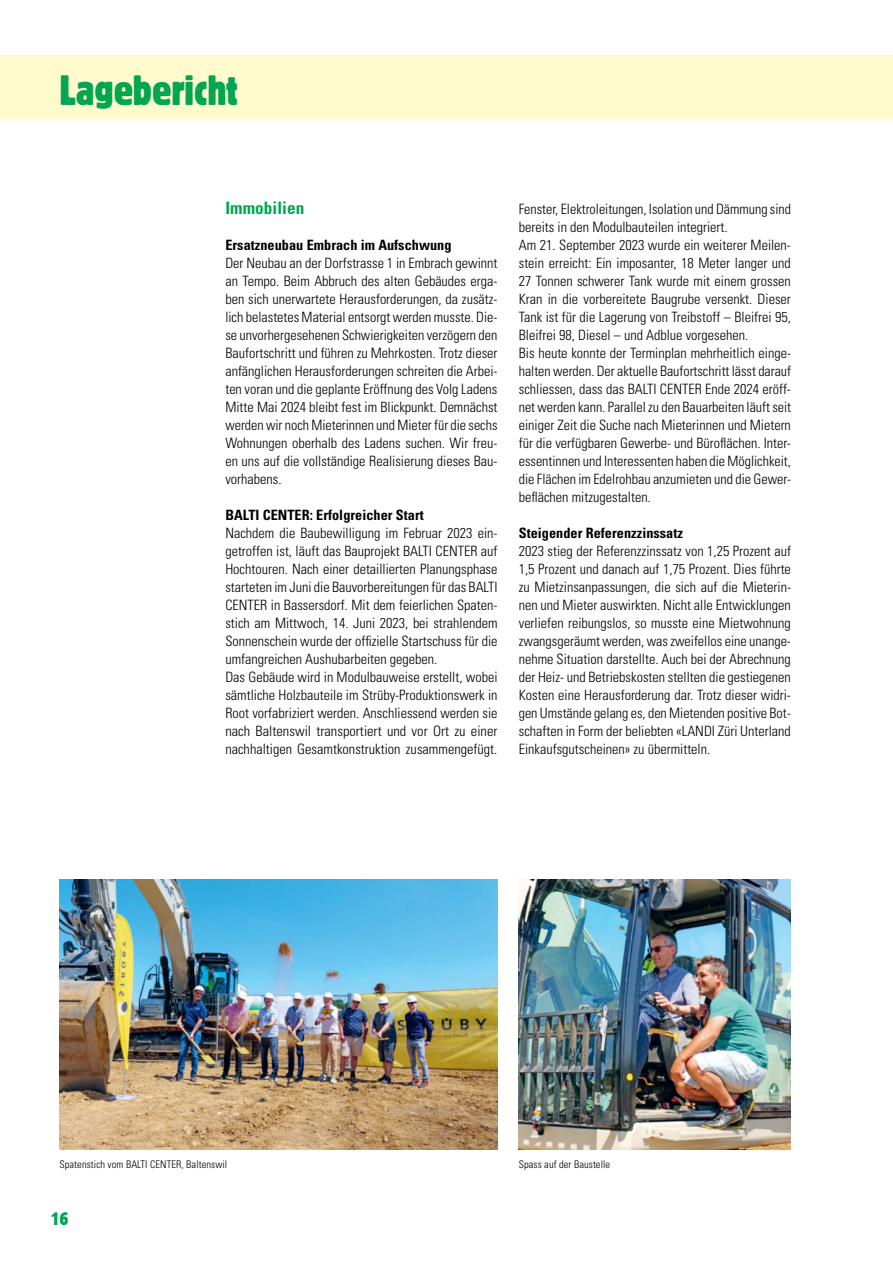
<style>
.page{position:relative;width:893px;height:1263px;background:#fff}
.page>*{position:absolute;margin:0;border:0;box-sizing:border-box;transform-origin:0 0}
.t1{font:condensed 42px "Block Pro";color:#00a650}
.t2{font:condensed 18px "Block Pro";color:#00a650}
.t3{font:700 condensed 17.25px "Univers LT Std";letter-spacing:.005em;color:#00a650}
.t4{font:300 condensed 14.25px/18px "Univers LT Std";color:#000;text-align:justify}
.t5{font:700 condensed 14.25px "Univers LT Std";letter-spacing:.005em;color:#000}
.t6{font:300 condensed 10.5px "Univers LT Std";letter-spacing:.005em;color:#000}
</style>
<div class="page">
<img style="left:60px;top:880px;width:437px;height:270px">
<img style="left:519px;top:880px;width:272px;height:270px">
<div style="left:0;top:55px;width:893px;height:64px;background:#fffbcc"></div>
<h1 class="t1" style="left:60px;top:63px;width:180px">Lagebericht</h1>
<p class="t3" style="left:225px;top:197px;width:81px">Immobilien</p>
<p class="t5" style="left:225px;top:236px;width:228px">Ersatzneubau Embrach im Aufschwung</p>
<p class="t4" style="left:225px;top:254px;width:274px">Der Neubau an der Dorfstrasse 1 in Embrach gewinnt an Tempo. Beim Abbruch des alten Gebäudes erga&shy;ben sich unerwartete Herausforderungen, da zusätz&shy;lich belastetes Material entsorgt werden musste. Die&shy;se unvorhergesehenen Schwierigkeiten verzögern den Baufortschritt und führen zu Mehrkosten. Trotz dieser anfänglichen Herausforderungen schreiten die Arbei&shy;ten voran und die geplante Eröffnung des Volg Ladens Mitte Mai 2024 bleibt fest im Blickpunkt. Demnächst werden wir noch Mieterinnen und Mieter für die sechs Wohnungen oberhalb des Ladens suchen. Wir freu&shy;en uns auf die vollständige Realisierung dieses Bau&shy;vorhabens.</p>
<p class="t5" style="left:225px;top:506px;width:200px">BALTI CENTER: Erfolgreicher Start</p>
<p class="t4" style="left:225px;top:524px;width:274px;text-align:left">Nachdem die Baubewilligung im Februar 2023 ein&shy;getroffen ist, läuft das Bauprojekt BALTI CENTER auf Hochtouren. Nach einer detaillierten Planungsphase starteten im Juni die Bauvorbereitungen für das BALTI CENTER in Bassersdorf. Mit dem feierlichen Spaten&shy;stich am Mittwoch, 14. Juni 2023, bei strahlendem Sonnenschein wurde der offizielle Startschuss für die umfangreichen Aushubarbeiten gegeben.<br>Das Gebäude wird in Modulbauweise erstellt, wobei sämtliche Holzbauteile im Strüby-Produktionswerk in Root vorfabriziert werden. Anschliessend werden sie nach Baltenswil transportiert und vor Ort zu einer nachhaltigen Gesamtkonstruktion zusammengefügt.</p>
<p class="t4" style="left:519px;top:200px;width:274px;text-align:left">Fenster, Elektroleitungen, Isolation und Dämmung sind bereits in den Modulbauteilen integriert.<br>Am 21. September 2023 wurde ein weiterer Meilen&shy;stein erreicht: Ein imposanter, 18 Meter langer und 27 Tonnen schwerer Tank wurde mit einem grossen Kran in die vorbereitete Baugrube versenkt. Dieser Tank ist für die Lagerung von Treibstoff – Bleifrei 95, Bleifrei 98, Diesel – und Adblue vorgesehen.<br>Bis heute konnte der Terminplan mehrheitlich einge&shy;halten werden. Der aktuelle Baufortschritt lässt darauf schliessen, dass das BALTI CENTER Ende 2024 eröff&shy;net werden kann. Parallel zu den Bauarbeiten läuft seit einiger Zeit die Suche nach Mieterinnen und Mietern für die verfügbaren Gewerbe- und Büroflächen. Inter&shy;essentinnen und Interessenten haben die Möglichkeit, die Flächen im Edelrohbau anzumieten und die Gewer&shy;beflächen mitzugestalten.</p>
<p class="t5" style="left:519px;top:524px;width:166px">Steigender Referenzzinssatz</p>
<p class="t4" style="left:519px;top:542px;width:274px">2023 stieg der Referenzzinssatz von 1,25 Prozent auf 1,5 Prozent und danach auf 1,75 Prozent. Dies führte zu Mietzinsanpassungen, die sich auf die Mieterin&shy;nen und Mieter auswirkten. Nicht alle Entwicklungen verliefen reibungslos, so musste eine Mietwohnung zwangsgeräumt werden, was zweifellos eine unange&shy;nehme Situation darstellte. Auch bei der Abrechnung der Heiz- und Betriebskosten stellten die gestiegenen Kosten eine Herausforderung dar. Trotz dieser widri&shy;gen Umstände gelang es, den Mietenden positive Bot&shy;schaften in Form der beliebten «LANDI Züri Unterland Einkaufsgutscheinen» zu übermitteln.</p>
<p class="t6" style="left:60px;top:1158px;width:169px">Spatenstich vom BALTI CENTER, Baltenswil</p>
<p class="t6" style="left:519px;top:1158px;width:93px">Spass auf der Baustelle</p>
<p class="t2" style="left:51px;top:1207px;width:19px">16</p>
</div>
